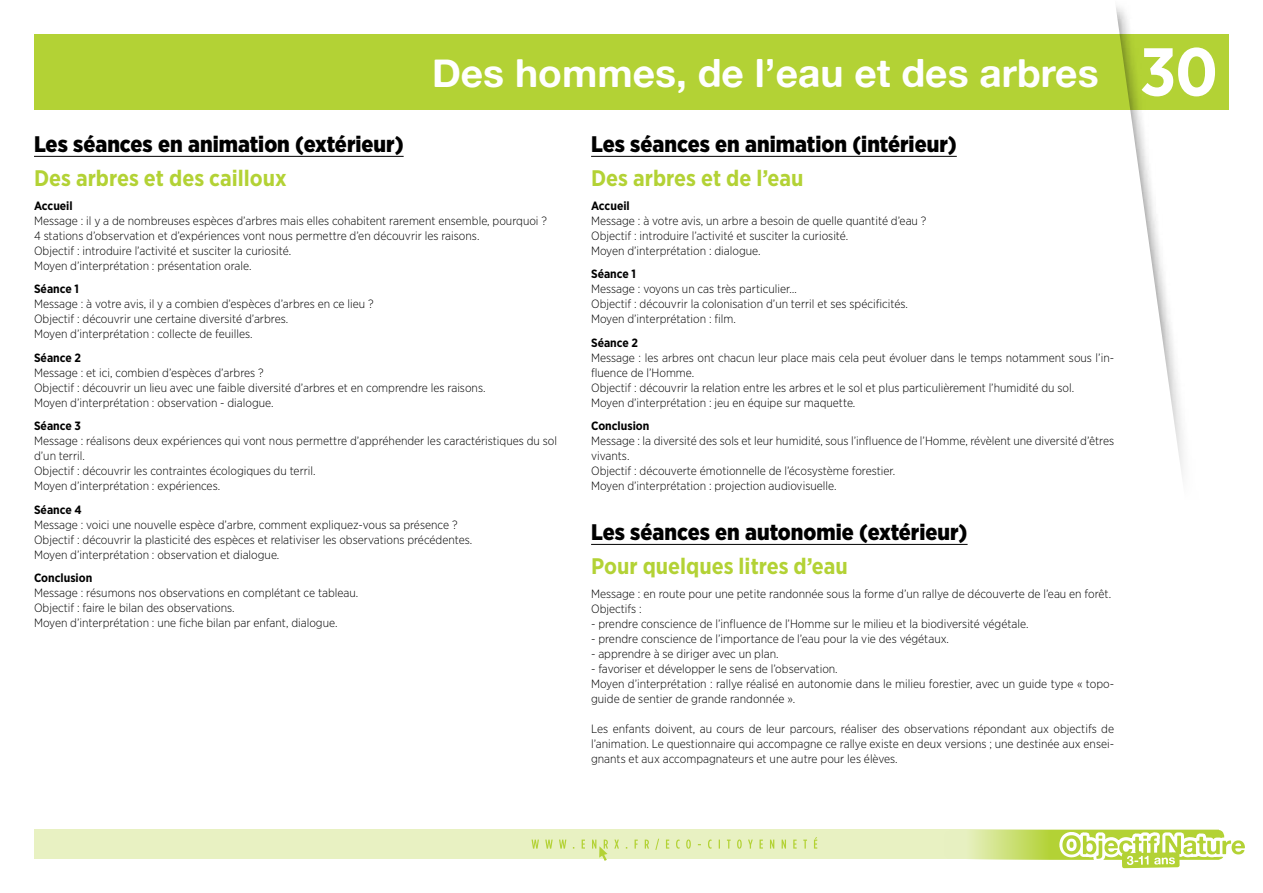
<style>
.page{position:relative;width:1263px;height:893px;background:#fff}
.page>*{position:absolute;margin:0;border:0;box-sizing:border-box;transform-origin:0 0}
.t1{font:39px "Alte Haas Grotesk Bold";color:#fff}
.t2{font:900 22.5px "Gotham Narrow";color:#000}
.t3{font:700 22.5px "Gotham Narrow";color:#b3d235}
.t4{font:300 12px/15px "Gotham Narrow";color:#000}
.t5{font:700 12px "Gotham Narrow";color:#000}
.s1{font-family:"Gotham Narrow";font-weight:700;font-size:67.65px}
</style>
<div class="page">
<div style="left:34px;top:830px;width:1185px;height:29px;background:#e8f1c2"></div>
<svg style="left:943px;top:830px;width:281px;height:30px"></svg>
<svg style="left:1055px;top:829px;width:190px;height:40px"></svg>
<div style="left:34px;top:34px;width:1195px;height:76px;background:#b3d235"></div>
<svg style="left:531px;top:837px;width:286px;height:24px"></svg>
<hr style="left:34px;top:156px;width:370px;height:1px;background:#000">
<hr style="left:591px;top:156px;width:366px;height:1px;background:#000">
<hr style="left:591px;top:544px;width:376px;height:1px;background:#000">
<h1 class="t1" style="left:432px;top:49px;width:787px">Des hommes, de l’eau et des arbres <span class="s1">30</span></h1>
<h2 class="t2" style="left:34px;top:129px;width:371px">Les séances en animation (extérieur)</h2>
<h2 class="t3" style="left:34px;top:164px;width:254px">Des arbres et des cailloux</h2>
<p class="t5" style="left:34px;top:198px;width:40px">Accueil</p>
<p class="t4" style="left:34px;top:213px;width:514px">Message : il y a de nombreuses espèces d’arbres mais elles cohabitent rarement ensemble, pourquoi ?<br>4 stations d’observation et d’expériences vont nous permettre d’en découvrir les raisons.<br>Objectif : introduire l’activité et susciter la curiosité.<br>Moyen d’interprétation : présentation orale.</p>
<p class="t5" style="left:34px;top:281px;width:46px">Séance 1</p>
<p class="t4" style="left:34px;top:296px;width:341px">Message : à votre avis, il y a combien d’espèces d’arbres en ce lieu ?<br>Objectif : découvrir une certaine diversité d’arbres.<br>Moyen d’interprétation : collecte de feuilles.</p>
<p class="t5" style="left:34px;top:350px;width:49px">Séance 2</p>
<p class="t4" style="left:34px;top:365px;width:453px">Message : et ici, combien d’espèces d’arbres ?<br>Objectif : découvrir un lieu avec une faible diversité d’arbres et en comprendre les raisons.<br>Moyen d’interprétation : observation - dialogue.</p>
<p class="t5" style="left:34px;top:418px;width:48px">Séance 3</p>
<p class="t4" style="left:34px;top:433px;width:525px">Message : réalisons deux expériences qui vont nous permettre d’appréhender les caractéristiques du sol d’un terril.<br>Objectif : découvrir les contraintes écologiques du terril.<br>Moyen d’interprétation : expériences.</p>
<p class="t5" style="left:34px;top:502px;width:49px">Séance 4</p>
<p class="t4" style="left:34px;top:517px;width:440px">Message : voici une nouvelle espèce d’arbre, comment expliquez-vous sa présence ?<br>Objectif : découvrir la plasticité des espèces et relativiser les observations précédentes.<br>Moyen d’interprétation : observation et dialogue.</p>
<p class="t5" style="left:34px;top:570px;width:60px">Conclusion</p>
<p class="t4" style="left:34px;top:585px;width:326px">Message : résumons nos observations en complétant ce tableau.<br>Objectif : faire le bilan des observations.<br>Moyen d’interprétation : une fiche bilan par enfant, dialogue.</p>
<h2 class="t2" style="left:591px;top:129px;width:367px">Les séances en animation (intérieur)</h2>
<h2 class="t3" style="left:591px;top:164px;width:214px">Des arbres et de l’eau</h2>
<p class="t5" style="left:591px;top:198px;width:40px">Accueil</p>
<p class="t4" style="left:591px;top:213px;width:337px">Message : à votre avis, un arbre a besoin de quelle quantité d’eau ?<br>Objectif : introduire l’activité et susciter la curiosité.<br>Moyen d’interprétation : dialogue.</p>
<p class="t5" style="left:591px;top:266px;width:46px">Séance 1</p>
<p class="t4" style="left:591px;top:281px;width:318px">Message : voyons un cas très particulier…<br>Objectif : découvrir la colonisation d’un terril et ses spécificités.<br>Moyen d’interprétation : film.</p>
<p class="t5" style="left:591px;top:335px;width:49px">Séance 2</p>
<p class="t4" style="left:591px;top:350px;width:524px">Message : les arbres ont chacun leur place mais cela peut évoluer dans le temps notamment sous l’in&shy;fluence de l’Homme.<br>Objectif : découvrir la relation entre les arbres et le sol et plus particulièrement l’humidité du sol.<br>Moyen d’interprétation : jeu en équipe sur maquette.</p>
<p class="t5" style="left:591px;top:418px;width:60px">Conclusion</p>
<p class="t4" style="left:591px;top:433px;width:524px">Message : la diversité des sols et leur humidité, sous l’influence de l’Homme, révèlent une diversité d’êtres vivants.<br>Objectif : découverte émotionnelle de l’écosystème forestier.<br>Moyen d’interprétation : projection audiovisuelle.</p>
<h2 class="t2" style="left:591px;top:517px;width:378px">Les séances en autonomie (extérieur)</h2>
<h2 class="t3" style="left:591px;top:552px;width:258px">Pour quelques litres d’eau</h2>
<p class="t4" style="left:591px;top:586px;width:522px">Message : en route pour une petite randonnée sous la forme d’un rallye de découverte de l’eau en forêt.<br>Objectifs :</p>
<p class="t4" style="left:591px;top:616px;width:439px">- prendre conscience de l’influence de l’Homme sur le milieu et la biodiversité végétale.</p>
<p class="t4" style="left:591px;top:631px;width:359px">- prendre conscience de l’importance de l’eau pour la vie des végétaux.</p>
<p class="t4" style="left:591px;top:646px;width:189px">- apprendre à se diriger avec un plan.</p>
<p class="t4" style="left:591px;top:661px;width:524px">- favoriser et développer le sens de l’observation.<br>Moyen d’interprétation : rallye réalisé en autonomie dans le milieu forestier, avec un guide type « topo&shy;guide de sentier de grande randonnée ».</p>
<p class="t4" style="left:591px;top:721px;width:524px;text-align:justify">Les enfants doivent, au cours de leur parcours, réaliser des observations répondant aux objectifs de l’animation. Le questionnaire qui accompagne ce rallye existe en deux versions ; une destinée aux ensei&shy;gnants et aux accompagnateurs et une autre pour les élèves.</p>
</div>
